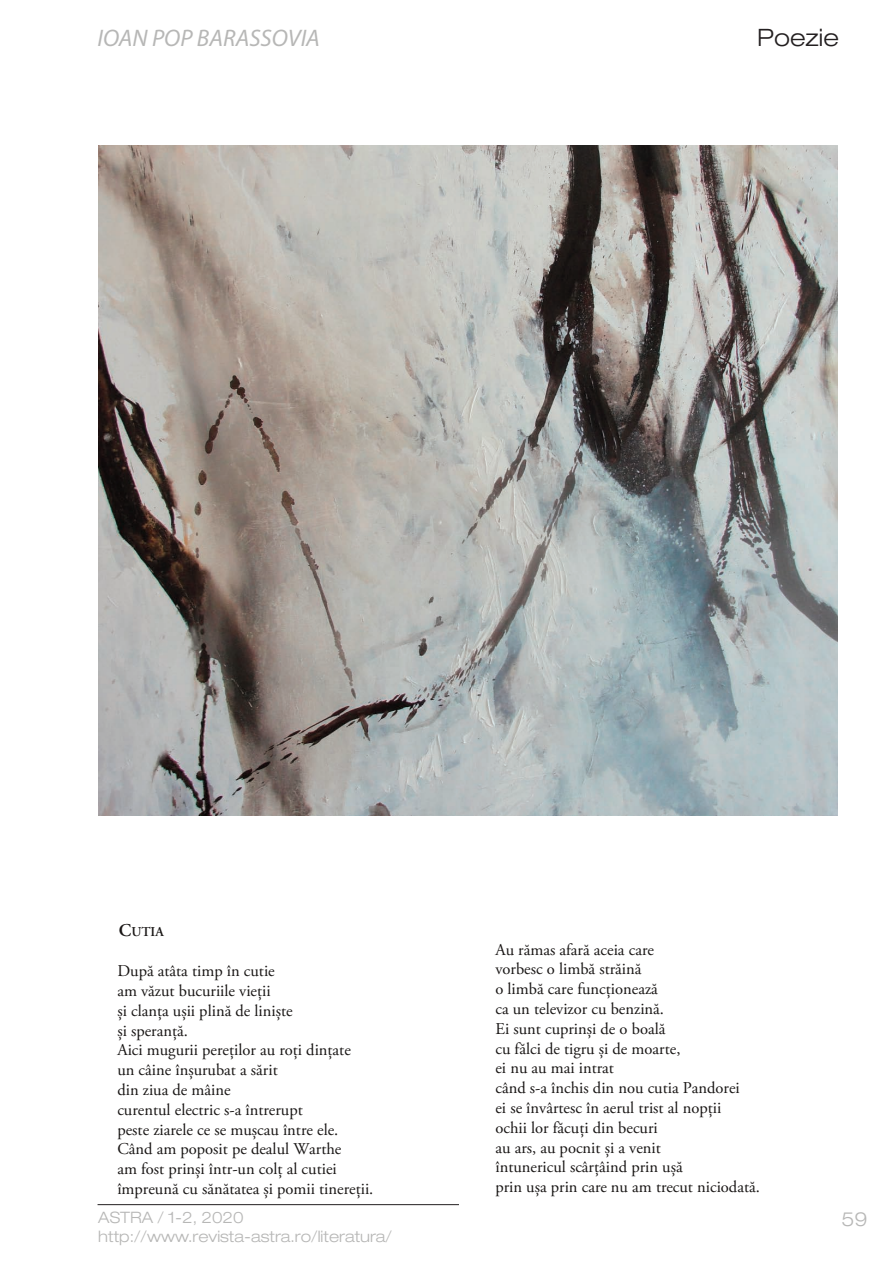
<style>
.page{position:relative;width:893px;height:1263px;background:#fff}
.page>*{position:absolute;margin:0;border:0;box-sizing:border-box;transform-origin:0 0}
.t1{font:italic 24px "Myriad Pro";color:#b7b7b6}
.t2{font:300 expanded 24px "Helvetica Neue LT Pro";color:#231f20}
.t3{font:300 expanded 19.5px "Helvetica Neue LT Pro";color:#b7b7b6}
.t4{font:16.5px/19.8px "Adobe Garamond Pro";color:#191615}
.t5{font:300 expanded 15.75px/18.9px "Helvetica Neue LT Pro";color:#b7b7b6}
.t6{font:600 13.5px "Adobe Garamond Pro";color:#191615}
.s1{font-size:18px}
</style>
<div class="page">
<hr style="left:98px;top:1204px;width:361px;height:1px;background:#231f20">
<img style="left:99px;top:146px;width:738px;height:670px">
<h1 class="t1" style="left:98px;top:29px;width:224px">IOAN POP BARASSOVIA</h1>
<h1 class="t2" style="left:757px;top:29px;width:83px">Poezie</h1>
<p class="t6" style="left:119px;top:926px;width:46px"><span class="s1">C</span>UTIA</p>
<p class="t4" style="left:117px;top:962px;width:257px">După atâta timp în cutie<br>am văzut bucuriile vieţii<br>şi clanţa uşii plină de linişte<br>şi speranţă.<br>Aici mugurii pereţilor au roți dinţate<br>un câine înşurubat a sărit<br>din ziua de mâine<br>curentul electric s-a întrerupt<br>peste ziarele ce se muşcau între ele.<br>Când am poposit pe dealul Warthe<br>am fost prinşi într-un colț al cutiei împreună cu sănătatea şi pomii tinereţii.</p>
<p class="t4" style="left:495px;top:941px;width:266px">Au rămas afară aceia care<br>vorbesc o limbă străină<br>o limbă care funcţionează<br>ca un televizor cu benzină.<br>Ei sunt cuprinşi de o boală<br>cu fălci de tigru şi de moarte,<br>ei nu au mai intrat<br>când s-a închis din nou cutia Pandorei<br>ei se învârtesc în aerul trist al nopţii<br>ochii lor făcuţi din becuri<br>au ars, au pocnit şi a venit<br>întunericul scârţâind prin uşă<br>prin uşa prin care nu am trecut niciodată.</p>
<p class="t5" style="left:98px;top:1209px;width:295px">ASTRA / 1-2, 2020 http://www.revista-astra.ro/literatura/</p>
<p class="t3" style="left:842px;top:1212px;width:28px">59</p>
</div>
